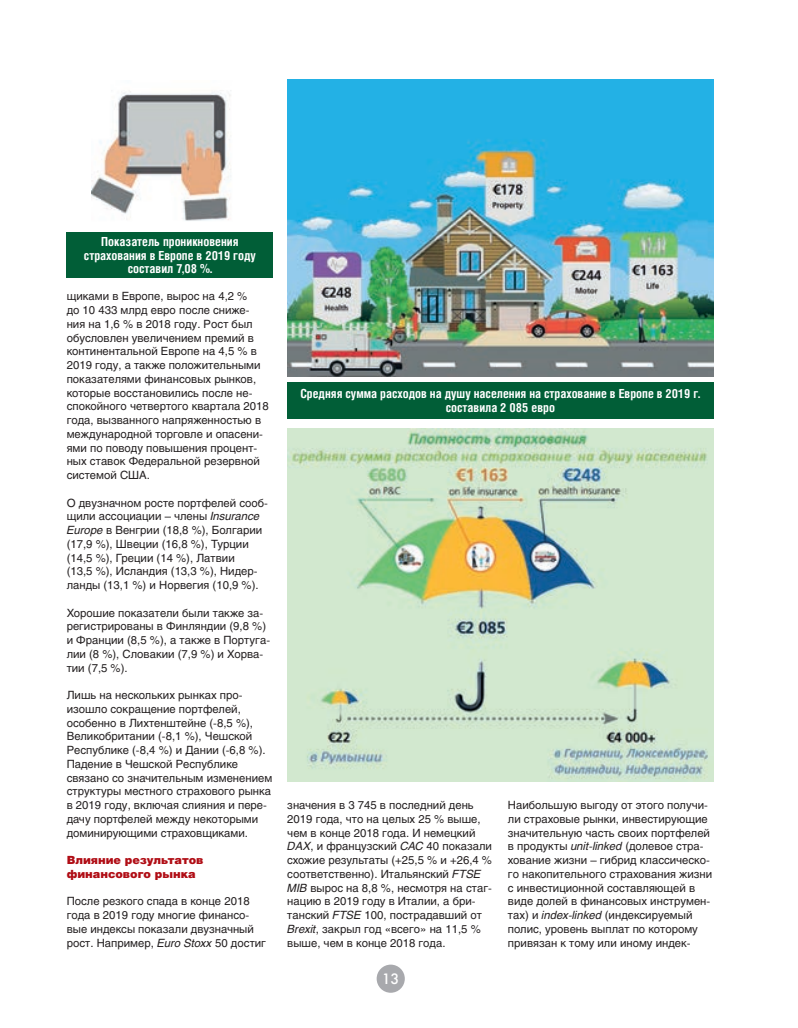
<style>
.page{position:relative;width:798px;height:1028px;background:#fff}
.page>*{position:absolute;margin:0;border:0;box-sizing:border-box;transform-origin:0 0}
.t1{font:15px "Futura Futuris C";color:#fff}
.t2{font:700 12.5px/13.8px "Helios Cond C";color:#fff;text-align:center}
.t3{font:11.25px/13.8px "Helios C";color:#231f20}
.t4{font:11.25px/13.8px "Helios Black C";color:#b00d15}
.s1{font-style:italic}
</style>
<div class="page">
<div style="left:376px;top:964px;width:28px;height:28px;background:#a8a9ad;border-radius:50%"></div>
<div style="left:287px;top:382px;width:426px;height:36px;background:#015e37"></div>
<img style="left:287px;top:80px;width:426px;height:296px">
<img style="left:287px;top:428px;width:426px;height:353px">
<div style="left:67px;top:231px;width:206px;height:46px;background:#015e37"></div>
<img style="left:92px;top:90px;width:139px;height:131px">
<p class="t2" style="left:84px;top:234px;width:173px">Показатель проникновения страхования в Европе в 2019 году составил 7,08 %.</p>
<p class="t3" style="left:67px;top:289px;width:204px">щиками в Европе, вырос на 4,2 %<br>до 10 433 млрд евро после сниже&shy;ния на 1,6 % в 2018 году. Рост был обусловлен увеличением премий в континентальной Европе на 4,5 % в<br>2019 году, а также положительными показателями финансовых рынков, которые восстановились после не&shy;спокойного четвертого квартала 2018 года, вызванного напряженностью в международной торговле и опасени&shy;ями по поводу повышения процент&shy;ных ставок Федеральной резервной системой США.</p>
<p class="t3" style="left:67px;top:495px;width:203px">О двузначном росте портфелей сооб&shy;щили ассоциации – члены <span class="s1">Insurance Europe</span> в Венгрии (18,8 %), Болгарии (17,9 %), Швеции (16,8 %), Турции (14,5 %), Греции (14 %), Латвии<br>(13,5 %), Исландия (13,3 %), Нидер&shy;ланды (13,1 %) и Норвегия (10,9 %).</p>
<p class="t3" style="left:67px;top:605px;width:205px">Хорошие показатели были также за&shy;регистрированы в Финляндии (9,8 %) и Франции (8,5 %), а также в Португа&shy;лии (8 %), Словакии (7,9 %) и Хорва&shy;тии (7,5 %).</p>
<p class="t3" style="left:67px;top:688px;width:207px">Лишь на нескольких рынках про&shy;изошло сокращение портфелей, особенно в Лихтенштейне (-8,5 %), Великобритании (-8,1 %), Чешской Республике (-8,4 %) и Дании (-6,8 %).<br>Падение в Чешской Республике связано со значительным изменением структуры местного страхового рынка в 2019 году, включая слияния и пере&shy;дачу портфелей между некоторыми доминирующими страховщиками.</p>
<p class="t4" style="left:67px;top:852px;width:138px">Влияние результатов финансового рынка</p>
<p class="t3" style="left:67px;top:894px;width:201px">После резкого спада в конце 2018 года в 2019 году многие финансо&shy;вые индексы показали двузначный рост. Например, <span class="s1">Euro Stoxx</span> 50 достиг</p>
<p class="t2" style="left:300px;top:387px;width:401px">Средняя сумма расходов на душу населения на страхование в Европе в 2019 г. составила 2 085 евро</p>
<p class="t3" style="left:287px;top:798px;width:206px">значения в 3 745 в последний день 2019 года, что на целых 25 % выше, чем в конце 2018 года. И немецкий <span class="s1">DAX</span>, и французский <span class="s1">CAC</span> 40 показали схожие результаты (+25,5 % и +26,4 % соответственно). Итальянский <span class="s1">FTSE MIB</span> вырос на 8,8 %, несмотря на стаг&shy;нацию в 2019 году в Италии, а бри&shy;танский <span class="s1">FTSE</span> 100, пострадавший от <span class="s1">Brexit</span>, закрыл год «всего» на 11,5 % выше, чем в конце 2018 года.</p>
<p class="t3" style="left:507px;top:798px;width:206px">Наибольшую выгоду от этого получи&shy;ли страховые рынки, инвестирующие значительную часть своих портфелей в продукты <span class="s1">unit-linked</span> (долевое стра&shy;хование жизни – гибрид классическо&shy;го накопительного страхования жизни с инвестиционной составляющей в виде долей в финансовых инструмен&shy;тах) и <span class="s1">index-linked</span> (индексируемый полис, уровень выплат по которому привязан к тому или иному индек-</p>
<h1 class="t1" style="left:381px;top:969px;width:19px">13</h1>
</div>
